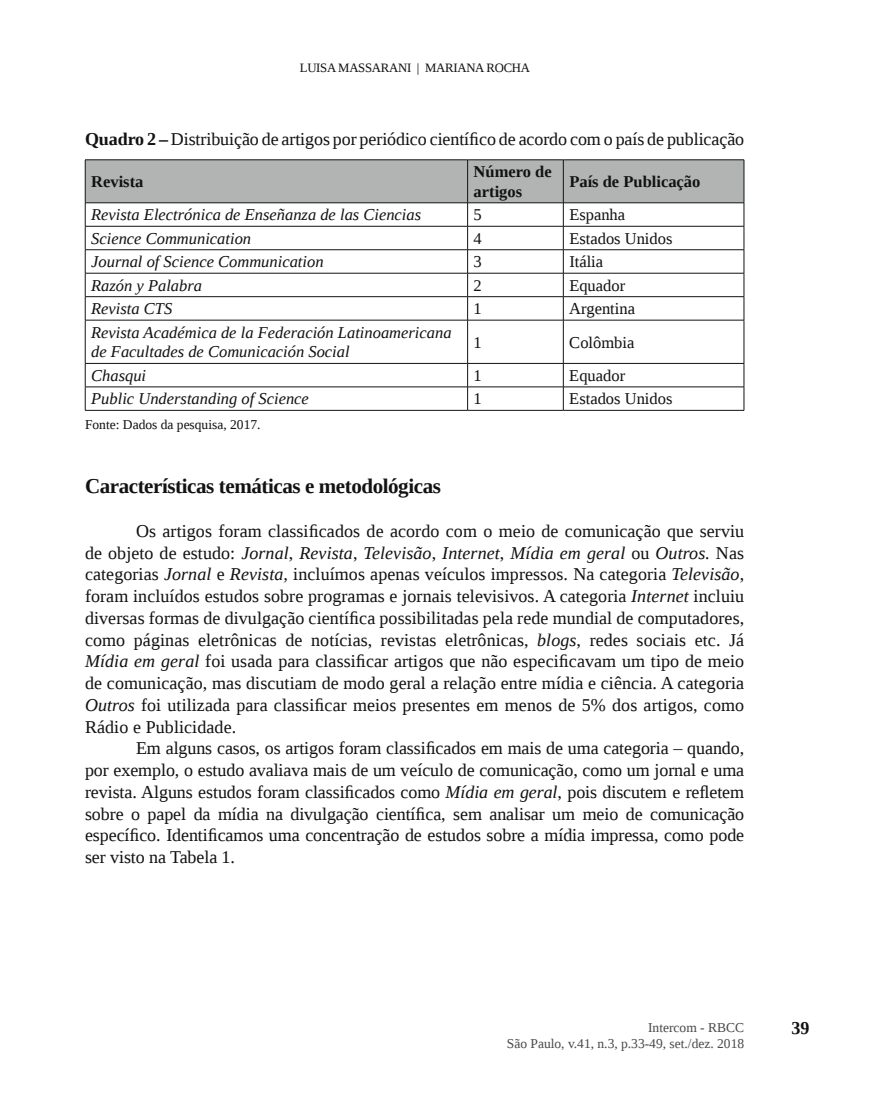
<style>
.page{position:relative;width:893px;height:1106px;background:#fff}
.page>*{position:absolute;margin:0;border:0;box-sizing:border-box;transform-origin:0 0}
.t1{font:700 21px "Liberation Serif";letter-spacing:-.02em;color:#121212}
.t2{font:18px/21.8px "Liberation Serif";letter-spacing:-.005em;color:#121212;text-align:justify}
.t3{font:700 18px "Liberation Serif";color:#121212}
.t4{font:italic 16.5px/19.8px "Liberation Serif";color:#121212}
.t5{font:16.5px "Liberation Serif";color:#121212}
.t6{font:700 16.5px/19.8px "Liberation Serif";color:#121212}
.t7{font:13.5px/16.2px "Liberation Serif";color:#494b4b;text-align:right}
.t8{font:13.5px "Liberation Serif";color:#121212}
.t9{font:12.75px "Liberation Serif";letter-spacing:-.02em;color:#121212}
.s1{font-weight:700}
.s2{font-style:italic}
</style>
<div class="page">
<hr style="left:85px;top:159px;width:383px;height:1px;background:#121212">
<hr style="left:468px;top:159px;width:95px;height:1px;background:#121212">
<hr style="left:563px;top:159px;width:181px;height:1px;background:#121212">
<svg style="left:85px;top:160px;width:660px;height:160px"></svg>
<hr style="left:85px;top:320px;width:383px;height:1px;background:#121212">
<hr style="left:85px;top:320px;width:1px;height:43px;background:#121212">
<hr style="left:468px;top:320px;width:95px;height:1px;background:#121212">
<hr style="left:467px;top:320px;width:1px;height:43px;background:#121212">
<hr style="left:563px;top:320px;width:181px;height:1px;background:#121212">
<hr style="left:563px;top:320px;width:1px;height:43px;background:#121212">
<hr style="left:744px;top:320px;width:1px;height:43px;background:#121212">
<hr style="left:85px;top:363px;width:383px;height:1px;background:#121212">
<hr style="left:468px;top:363px;width:95px;height:1px;background:#121212">
<hr style="left:563px;top:363px;width:181px;height:1px;background:#121212">
<hr style="left:85px;top:386px;width:383px;height:1px;background:#121212">
<svg style="left:85px;top:363px;width:1px;height:47px"></svg>
<hr style="left:468px;top:386px;width:95px;height:1px;background:#121212">
<svg style="left:467px;top:363px;width:1px;height:47px"></svg>
<hr style="left:563px;top:386px;width:181px;height:1px;background:#121212">
<svg style="left:563px;top:363px;width:1px;height:47px"></svg>
<svg style="left:744px;top:363px;width:1px;height:47px"></svg>
<hr style="left:85px;top:410px;width:383px;height:1px;background:#121212">
<hr style="left:468px;top:410px;width:95px;height:1px;background:#121212">
<hr style="left:563px;top:410px;width:181px;height:1px;background:#121212">
<p class="t9" style="left:300px;top:63px;width:232px">LUISA MASSARANI | MARIANA ROCHA</p>
<p class="t2" style="left:85px;top:128px;width:661px"><span class="s1">Quadro 2 –</span> Distribuição de artigos por periódico científico de acordo com o país de publicação</p>
<p class="t6" style="left:91px;top:173px;width:54px">Revista</p>
<p class="t6" style="left:474px;top:163px;width:80px">Número de artigos</p>
<p class="t6" style="left:569px;top:171px;width:133px">País de Publicação</p>
<p class="t4" style="left:91px;top:205px;width:331px">Revista Electrónica de Enseñanza de las Ciencias</p>
<p class="t5" style="left:474px;top:209px;width:10px">5</p>
<p class="t5" style="left:569px;top:204px;width:57px">Espanha</p>
<p class="t4" style="left:91px;top:228px;width:161px">Science Communication</p>
<p class="t5" style="left:474px;top:232px;width:10px">4</p>
<p class="t5" style="left:569px;top:227px;width:105px">Estados Unidos</p>
<p class="t4" style="left:91px;top:252px;width:234px">Journal of Science Communication</p>
<p class="t5" style="left:474px;top:255px;width:10px">3</p>
<p class="t5" style="left:569px;top:251px;width:35px">Itália</p>
<p class="t4" style="left:91px;top:275px;width:112px">Razón y Palabra</p>
<p class="t5" style="left:474px;top:279px;width:10px">2</p>
<p class="t5" style="left:569px;top:274px;width:57px">Equador</p>
<p class="t4" style="left:91px;top:299px;width:83px">Revista CTS</p>
<p class="t5" style="left:474px;top:302px;width:10px">1</p>
<p class="t5" style="left:569px;top:298px;width:67px">Argentina</p>
<p class="t4" style="left:91px;top:322px;width:362px">Revista Académica de la Federación Latinoamericana de Facultades de Comunicación Social</p>
<p class="t5" style="left:474px;top:336px;width:10px">1</p>
<p class="t5" style="left:569px;top:331px;width:67px">Colômbia</p>
<p class="t4" style="left:91px;top:365px;width:57px">Chasqui</p>
<p class="t5" style="left:474px;top:369px;width:10px">1</p>
<p class="t5" style="left:569px;top:365px;width:57px">Equador</p>
<p class="t4" style="left:91px;top:389px;width:219px">Public Understanding of Science</p>
<p class="t5" style="left:474px;top:393px;width:10px">1</p>
<p class="t5" style="left:569px;top:388px;width:105px">Estados Unidos</p>
<p class="t8" style="left:85px;top:420px;width:177px">Fonte: Dados da pesquisa, 2017.</p>
<p class="t1" style="left:85px;top:478px;width:357px">Características temáticas e metodológicas</p>
<p class="t2" style="left:85px;top:520px;width:661px;text-indent:51px">Os artigos foram classificados de acordo com o meio de comunicação que serviu de objeto de estudo: <span class="s2">Jornal</span>, <span class="s2">Revista</span>, <span class="s2">Televisão</span>, <span class="s2">Internet</span>, <span class="s2">Mídia em geral</span> ou <span class="s2">Outros.</span> Nas categorias <span class="s2">Jornal</span> e <span class="s2">Revista,</span> incluímos apenas veículos impressos. Na categoria <span class="s2">Televisão</span>, foram incluídos estudos sobre programas e jornais televisivos. A categoria <span class="s2">Internet</span> incluiu diversas formas de divulgação científica possibilitadas pela rede mundial de computadores, como páginas eletrônicas de notícias, revistas eletrônicas, <span class="s2">blogs</span>, redes sociais etc. Já <span class="s2">Mídia em geral</span> foi usada para classificar artigos que não especificavam um tipo de meio de comunicação, mas discutiam de modo geral a relação entre mídia e ciência. A categoria <span class="s2">Outros</span> foi utilizada para classificar meios presentes em menos de 5% dos artigos, como Rádio e Publicidade.</p>
<p class="t2" style="left:85px;top:737px;width:661px;text-indent:51px">Em alguns casos, os artigos foram classificados em mais de uma categoria – quando, por exemplo, o estudo avaliava mais de um veículo de comunicação, como um jornal e uma revista. Alguns estudos foram classificados como <span class="s2">Mídia em geral</span>, pois discutem e refletem sobre o papel da mídia na divulgação científica, sem analisar um meio de comunicação específico. Identificamos uma concentração de estudos sobre a mídia impressa, como pode ser visto na Tabela 1.</p>
<p class="t7" style="left:507px;top:1020px;width:239px">Intercom - RBCC<br>São Paulo, v.41, n.3, p.33-49, set./dez. 2018</p>
<p class="t3" style="left:791px;top:1021px;width:19px">39</p>
</div>
